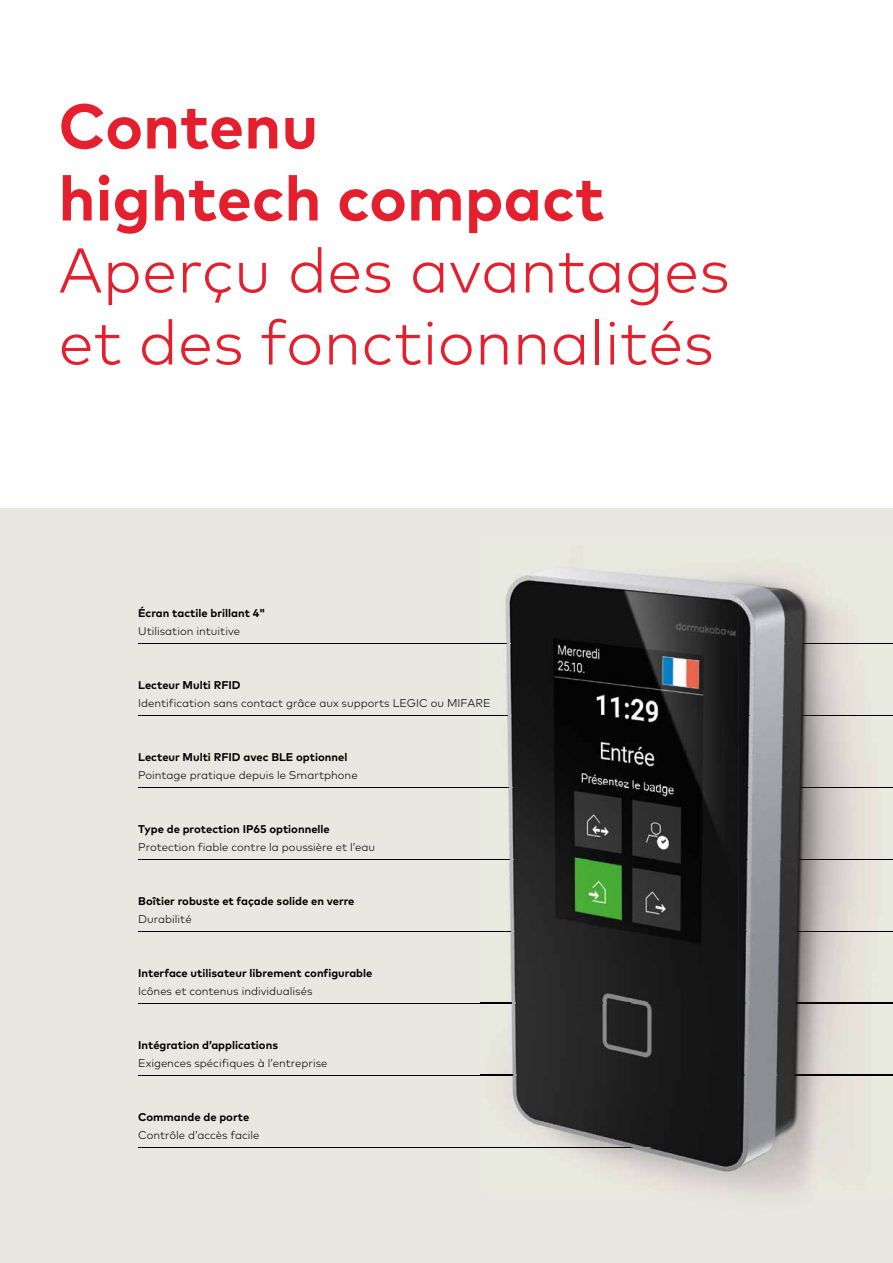
<style>
.page{position:relative;width:893px;height:1263px;background:#fff}
.page>*{position:absolute;margin:0;border:0;box-sizing:border-box;transform-origin:0 0}
.t1{font:300 63px/72px "Mark Pro";color:#e5202e}
.t2{font:700 63px/72px "Mark Pro";color:#e5202e}
.t3{font:300 11.25px "Mark Pro";color:#000}
.t4{font:700 11.25px "Mark Pro";color:#000}
</style>
<div class="page">
<div style="left:0;top:508px;width:893px;height:755px;background:#e9e8e0"></div>
<hr style="left:138px;top:643px;width:755px;height:1px;background:#000">
<hr style="left:138px;top:715px;width:755px;height:1px;background:#000">
<hr style="left:138px;top:787px;width:755px;height:1px;background:#000">
<hr style="left:138px;top:859px;width:755px;height:1px;background:#000">
<hr style="left:138px;top:1003px;width:755px;height:1px;background:#000">
<hr style="left:138px;top:1075px;width:755px;height:1px;background:#000">
<hr style="left:138px;top:1147px;width:589px;height:1px;background:#000">
<hr style="left:138px;top:931px;width:755px;height:1px;background:#000">
<img style="left:480px;top:568px;width:413px;height:626px">
<img style="left:480px;top:643px;width:413px;height:1px">
<img style="left:480px;top:715px;width:413px;height:1px">
<img style="left:480px;top:787px;width:413px;height:1px">
<img style="left:480px;top:859px;width:413px;height:1px">
<img style="left:480px;top:1003px;width:413px;height:1px">
<img style="left:480px;top:1075px;width:413px;height:1px">
<img style="left:480px;top:1147px;width:247px;height:1px">
<img style="left:480px;top:931px;width:413px;height:1px">
<h1 class="t2" style="left:58px;top:85px;width:547px">Contenu<br>hightech compact</h1>
<h1 class="t1" style="left:58px;top:229px;width:673px">Aperçu des avantages et des fonctionnalités</h1>
<p class="t4" style="left:138px;top:604px;width:129px">Écran tactile brillant 4"</p>
<p class="t3" style="left:138px;top:622px;width:103px">Utilisation intuitive</p>
<p class="t4" style="left:138px;top:676px;width:104px">Lecteur Multi RFID</p>
<p class="t3" style="left:138px;top:694px;width:354px">Identification sans contact grâce aux supports LEGIC ou MIFARE</p>
<p class="t4" style="left:138px;top:748px;width:211px">Lecteur Multi RFID avec BLE optionnel</p>
<p class="t3" style="left:138px;top:766px;width:221px">Pointage pratique depuis le Smartphone</p>
<p class="t4" style="left:138px;top:820px;width:193px">Type de protection IP65 optionnelle</p>
<p class="t3" style="left:138px;top:838px;width:238px">Protection fiable contre la poussière et l’eau</p>
<p class="t4" style="left:138px;top:892px;width:218px">Boîtier robuste et façade solide en verre</p>
<p class="t3" style="left:138px;top:910px;width:55px">Durabilité</p>
<p class="t4" style="left:138px;top:964px;width:236px">Interface utilisateur librement configurable</p>
<p class="t3" style="left:138px;top:982px;width:176px">Icônes et contenus individualisés</p>
<p class="t4" style="left:138px;top:1036px;width:141px">Intégration d’applications</p>
<p class="t3" style="left:138px;top:1054px;width:191px">Exigences spécifiques à l’entreprise</p>
<p class="t4" style="left:138px;top:1108px;width:113px">Commande de porte</p>
<p class="t3" style="left:138px;top:1126px;width:123px">Contrôle d’accès facile</p>
</div>
